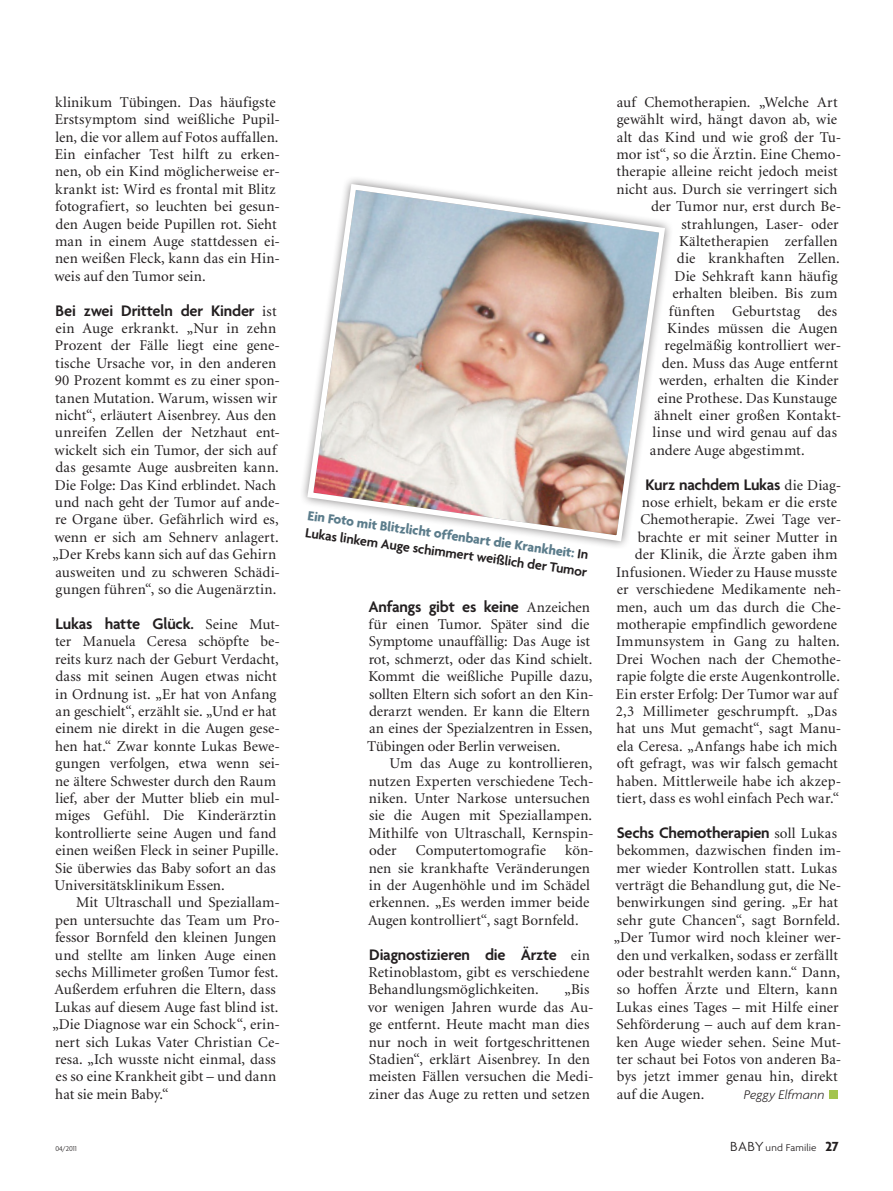
<style>
.page{position:relative;width:893px;height:1191px;background:#fff}
.page>*{position:absolute;margin:0;border:0;box-sizing:border-box;transform-origin:0 0}
._07_LT_Standard_A{font:600 16.5px "Agenda";letter-spacing:-.015em;color:#231f20}
._07_LT_Standard_A-2{font:15px/17.4px "Minion LT";letter-spacing:.005em;color:#231f20}
._05_LT_Einzug{font:15px/17.4px "Minion LT";letter-spacing:.005em;color:#231f20}
._09_BU{font:700 14.25px/17.4px "Agenda";color:#5b7c8b}
._07_LT_Standard_A-3{font:italic 300 13.5px "Agenda";letter-spacing:.01em;color:#231f20}
.t1{font:300 10.5px "Agenda";letter-spacing:.015em;color:#231f20;scale:1.05 1}
.t2{font:300 7.5px "Agenda";letter-spacing:-.01em;color:#231f20}
.s1{font-family:"Minion LT";font-weight:400;font-size:15px}
.s2{font-weight:600;color:#231f20}
.s3{font-size:14.25px}
.s4{font-weight:700;font-size:14.25px}
</style>
<div class="page">
<img style="left:304px;top:181px;width:364px;height:363px">
<div style="left:829px;top:1090px;width:9px;height:9px;background:#a3c44e"></div>
<p class="_07_LT_Standard_A-2" style="left:54px;top:94px;width:227px">klinikum Tübingen. Das häufigste Erstsymptom sind weißliche Pupil&shy;len, die vor allem auf Fotos auffallen.<br>Ein einfacher Test hilft zu erken&shy;nen, ob ein Kind möglicherweise er&shy;krankt ist: Wird es frontal mit Blitz fotografiert, so leuchten bei gesun&shy;den Augen beide Pupillen rot. Sieht man in einem Auge stattdessen ei&shy;nen weißen Fleck, kann das ein Hin&shy;weis auf den Tumor sein.</p>
<p class="_07_LT_Standard_A" style="left:56px;top:300px;width:222px">Bei zwei Dritteln der Kinder <span class="s1">ist</span></p>
<p class="_07_LT_Standard_A-2" style="left:52px;top:320px;width:229px">ein Auge erkrankt. „Nur in zehn Prozent der Fälle liegt eine gene&shy;tische Ursache vor, in den anderen 90 Prozent kommt es zu einer spon&shy;tanen Mutation. Warum, wissen wir nicht“, erläutert Aisenbrey. Aus den unreifen Zellen der Netzhaut ent&shy;wickelt sich ein Tumor, der sich auf das gesamte Auge ausbreiten kann.<br>Die Folge: Das Kind erblindet. Nach und nach geht der Tumor auf ande&shy;re Organe über. Gefährlich wird es, wenn er sich am Sehnerv anlagert. „Der Krebs kann sich auf das Gehirn ausweiten und zu schweren Schädi&shy;gungen führen“, so die Augenärztin.</p>
<p class="_07_LT_Standard_A" style="left:56px;top:613px;width:226px">Lukas hatte Glück. <span class="s1">Seine Mut-</span></p>
<p class="_07_LT_Standard_A-2" style="left:55px;top:633px;width:227px">ter Manuela Ceresa schöpfte be&shy;reits kurz nach der Geburt Verdacht, dass mit seinen Augen etwas nicht in Ordnung ist. „Er hat von Anfang an geschielt“, erzählt sie. „Und er hat einem nie direkt in die Augen gese&shy;hen hat.“ Zwar konnte Lukas Bewe&shy;gungen verfolgen, etwa wenn sei&shy;ne ältere Schwester durch den Raum lief, aber der Mutter blieb ein mul&shy;miges Gefühl. Die Kinderärztin kontrollierte seine Augen und fand einen weißen Fleck in seiner Pupille.<br>Sie überwies das Baby sofort an das Universitätsklinikum Essen.</p>
<p class="_05_LT_Einzug" style="left:52px;top:894px;width:229px;text-indent:24px">Mit Ultraschall und Speziallam&shy;pen untersuchte das Team um Pro&shy;fessor Bornfeld den kleinen Jungen und stellte am linken Auge einen sechs Millimeter großen Tumor fest.<br>Außerdem erfuhren die Eltern, dass Lukas auf diesem Auge fast blind ist. „Die Diagnose war ein Schock“, erin&shy;nert sich Lukas Vater Christian Ce&shy;resa. „Ich wusste nicht einmal, dass es so eine Krankheit gibt – und dann hat sie mein Baby.“</p>
<p class="_09_BU" style="left:309px;top:506px;width:286px;rotate:8deg">Ein Foto mit Blitzlicht offenbart die Krankheit: <span class="s2">In<br>Lukas linkem Auge schimmert weißlich der Tumor</span></p>
<p class="_07_LT_Standard_A" style="left:368px;top:596px;width:223px">Anfangs gibt es keine <span class="s1">Anzeichen</span></p>
<p class="_07_LT_Standard_A-2" style="left:367px;top:616px;width:228px">für einen Tumor. Später sind die Symptome unauffällig: Das Auge ist rot, schmerzt, oder das Kind schielt.<br>Kommt die weißliche Pupille dazu, sollten Eltern sich sofort an den Kin&shy;derarzt wenden. Er kann die Eltern an eines der Spezialzentren in Essen, Tübingen oder Berlin verweisen.</p>
<p class="_05_LT_Einzug" style="left:368px;top:755px;width:227px;text-indent:21px">Um das Auge zu kontrollieren, nutzen Experten verschiedene Tech&shy;niken. Unter Narkose untersuchen sie die Augen mit Speziallampen.<br>Mithilfe von Ultraschall, Kernspin&shy;oder</p>
<p class="_05_LT_Einzug" style="left:368px;top:842px;width:227px;text-indent:197px">kön&shy;nen sie krankhafte Veränderungen in der Augenhöhle und im Schädel erkennen. „Es werden immer beide<br>Augen kontrolliert“, sagt Bornfeld.</p>
<p class="_07_LT_Standard_A" style="left:369px;top:944px;width:222px">Diagnostizieren die Ärzte <span class="s1">ein</span></p>
<p class="_07_LT_Standard_A-2" style="left:368px;top:964px;width:222px">Retinoblastom, gibt es verschiedene<br>Behandlungsmöglichkeiten.</p>
<p class="_05_LT_Einzug" style="left:416px;top:842px;width:132px">Computertomografie</p>
<p class="_07_LT_Standard_A-2" style="left:368px;top:981px;width:227px;text-indent:197px">„Bis vor wenigen Jahren wurde das Au&shy;ge entfernt. Heute macht man dies nur noch in weit fortgeschrittenen<br>Stadien“, erklärt Aisenbrey. In den meisten Fällen versuchen die Medi&shy;ziner das Auge zu retten und setzen</p>
<p class="_07_LT_Standard_A-2" style="left:617px;top:94px;width:223px">auf Chemotherapien. „Welche Art</p>
<p class="_07_LT_Standard_A-2" style="left:617px;top:111px;width:222px">gewählt wird, hängt davon ab, wie</p>
<p class="_07_LT_Standard_A-2" style="left:617px;top:129px;width:226px">alt das Kind und wie groß der Tu-</p>
<p class="_07_LT_Standard_A-2" style="left:616px;top:146px;width:226px">mor ist“, so die Ärztin. Eine Chemo-</p>
<p class="_07_LT_Standard_A-2" style="left:616px;top:163px;width:223px">therapie alleine reicht jedoch meist</p>
<p class="_07_LT_Standard_A-2" style="left:616px;top:181px;width:223px">nicht aus. Durch sie verringert sich</p>
<p class="_07_LT_Standard_A-2" style="left:651px;top:198px;width:192px">der Tumor nur, erst durch Be-</p>
<p class="_07_LT_Standard_A-2" style="left:681px;top:216px;width:159px">strahlungen, Laser- oder</p>
<p class="_07_LT_Standard_A-2" style="left:679px;top:233px;width:160px">Kältetherapien zerfallen</p>
<p class="_07_LT_Standard_A-2" style="left:677px;top:250px;width:165px">die krankhaften Zellen.</p>
<p class="_07_LT_Standard_A-2" style="left:675px;top:268px;width:165px">Die Sehkraft kann häufig</p>
<p class="_07_LT_Standard_A-2" style="left:672px;top:285px;width:167px">erhalten bleiben. Bis zum</p>
<p class="_07_LT_Standard_A-2" style="left:669px;top:303px;width:170px">fünften Geburtstag des</p>
<p class="_07_LT_Standard_A-2" style="left:667px;top:320px;width:172px">Kindes müssen die Augen</p>
<p class="_07_LT_Standard_A-2" style="left:664px;top:337px;width:178px">regelmäßig kontrolliert wer-</p>
<p class="_07_LT_Standard_A-2" style="left:662px;top:355px;width:178px">den. Muss das Auge entfernt</p>
<p class="_07_LT_Standard_A-2" style="left:659px;top:372px;width:181px">werden, erhalten die Kinder</p>
<p class="_07_LT_Standard_A-2" style="left:657px;top:390px;width:181px">eine Prothese. Das Kunstauge</p>
<p class="_07_LT_Standard_A-2" style="left:654px;top:407px;width:189px">ähnelt einer großen Kontakt-</p>
<p class="_07_LT_Standard_A-2" style="left:653px;top:424px;width:186px">linse und wird genau auf das</p>
<p class="_07_LT_Standard_A-2" style="left:650px;top:442px;width:156px">andere Auge abgestimmt.</p>
<p class="_07_LT_Standard_A" style="left:645px;top:474px;width:196px">Kurz nachdem Lukas <span class="s1">die Diag-</span></p>
<p class="_07_LT_Standard_A-2" style="left:616px;top:494px;width:227px;text-align:right">nose erhielt, bekam er die erste Chemotherapie. Zwei Tage ver&shy;brachte er mit seiner Mutter in<br>der Klinik, die Ärzte gaben ihm Infusionen. Wieder zu Hause musste er verschiedene Medikamente neh&shy;men, auch um das durch die Che&shy;motherapie empfindlich gewordene Immunsystem in Gang zu halten.<br>Drei Wochen nach der Chemothe&shy;rapie folgte die erste Augenkontrolle.<br>Ein erster Erfolg: Der Tumor war auf 2,3 Millimeter geschrumpft. „Das hat uns Mut gemacht“, sagt Manu&shy;ela Ceresa. „Anfangs habe ich mich oft gefragt, was wir falsch gemacht haben. Mittlerweile habe ich akzep&shy;tiert, dass es wohl einfach Pech war.“</p>
<p class="_07_LT_Standard_A" style="left:617px;top:822px;width:222px">Sechs Chemotherapien <span class="s1">soll Lukas</span></p>
<p class="_07_LT_Standard_A-2" style="left:614px;top:842px;width:229px">bekommen, dazwischen finden im&shy;mer wieder Kontrollen statt. Lukas verträgt die Behandlung gut, die Ne&shy;benwirkungen sind gering. „Er hat sehr gute Chancen“, sagt Bornfeld. „Der Tumor wird noch kleiner wer&shy;den und verkalken, sodass er zerfällt oder bestrahlt werden kann.“ Dann, so hoffen Ärzte und Eltern, kann Lukas eines Tages – mit Hilfe einer Sehförderung – auch auf dem kran&shy;ken Auge wieder sehen. Seine Mut&shy;ter schaut bei Fotos von anderen Ba&shy;bys jetzt immer genau hin, direkt auf die Augen.</p>
<p class="_07_LT_Standard_A-3" style="left:744px;top:1086px;width:82px">Peggy Elfmann</p>
<p class="t2" style="left:55px;top:1144px;width:23px">04/2011</p>
<p class="t1" style="left:730px;top:1141px;width:105px"><span class="s3">BABY</span>und Familie <span class="s4">27</span></p>
</div>
